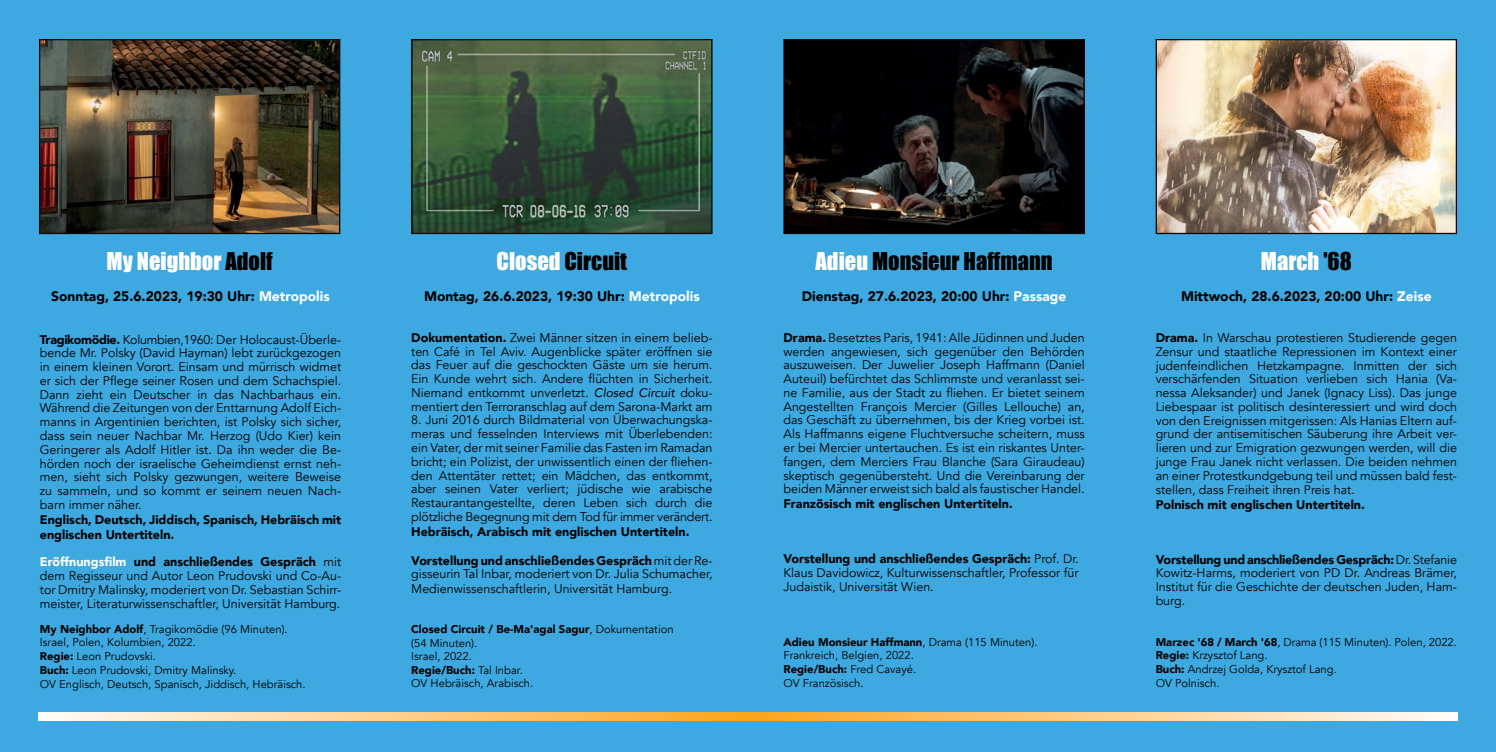
<style>
.page{position:relative;width:1496px;height:752px;background:#fff}
.page>*{position:absolute;margin:0;border:0;box-sizing:border-box;transform-origin:0 0}
.t1{font:22.5px "Impact";color:#000}
.t2{font:22.5px "Impact";color:#fff}
.t3{font:900 13.75px "Avenir";color:#000}
.t4{font:12.5px/13.8px "Avenir";color:#000;text-align:justify}
.t5{font:900 12.5px/15px "Avenir";color:#000}
.t6{font:11.25px/13.8px "Avenir";color:#000}
.s1{color:#000}
.s2{color:#fff}
.s3{font-weight:900}
.s4{font-weight:900;color:#fff}
.s5{font-style:italic}
</style>
<div class="page">
<div style="left:0;top:0;width:376px;height:751px;background:#3ea9e0"></div>
<div style="left:376px;top:0;width:372px;height:751px;background:#3ea9e0"></div>
<div style="left:748px;top:0;width:372px;height:751px;background:#3ea9e0"></div>
<div style="left:1120px;top:0;width:375px;height:751px;background:#3ea9e0"></div>
<img style="left:41px;top:41px;width:297px;height:191px">
<div style="left:39px;top:39px;width:301px;height:195px;border:1px solid #000"></div>
<img style="left:413px;top:41px;width:297px;height:191px">
<div style="left:411px;top:39px;width:301px;height:195px;border:1px solid #000"></div>
<img style="left:785px;top:41px;width:297px;height:191px">
<div style="left:783px;top:39px;width:301px;height:195px;border:1px solid #000"></div>
<img style="left:1157px;top:41px;width:297px;height:191px">
<div style="left:1155px;top:39px;width:301px;height:195px;border:1px solid #000"></div>
<svg style="left:748px;top:712px;width:708px;height:7px"></svg>
<svg style="left:39px;top:712px;width:709px;height:7px"></svg>
<h1 class="t2" style="left:107px;top:243px;width:167px">My Neighbor <span class="s1">Adolf</span></h1>
<h1 class="t1" style="left:496px;top:243px;width:132px"><span class="s2">Closed</span> Circuit</h1>
<h1 class="t1" style="left:815px;top:243px;width:238px"><span class="s2">Adieu</span> Monsieur Haffmann</h1>
<h1 class="t2" style="left:1260px;top:243px;width:92px">March <span class="s1">'68</span></h1>
<p class="t3" style="left:51px;top:284px;width:280px">Sonntag, 25.6.2023, 19:30 Uhr: <span class="s2">Metropolis</span></p>
<p class="t4" style="left:40px;top:332px;width:303px"><span class="s3">Tragikomödie.</span> Kolumbien,1960: Der Holocaust-Überle&shy;bende Mr. Polsky (David Hayman) lebt zurückgezogen in einem kleinen Vorort. Einsam und mürrisch widmet er sich der Pflege seiner Rosen und dem Schachspiel.<br>Dann zieht ein Deutscher in das Nachbarhaus ein.<br>Während die Zeitungen von der Enttarnung Adolf Eich&shy;manns in Argentinien berichten, ist Polsky sich sicher, dass sein neuer Nachbar Mr. Herzog (Udo Kier) kein Geringerer als Adolf Hitler ist. Da ihn weder die Be&shy;hörden noch der israelische Geheimdienst ernst neh&shy;men, sieht sich Polsky gezwungen, weitere Beweise zu sammeln, und so kommt er seinem neuen Nach&shy;barn immer näher.</p>
<p class="t5" style="left:40px;top:511px;width:303px">Englisch, Deutsch, Jiddisch, Spanisch, Hebräisch mit englischen Untertiteln.</p>
<p class="t4" style="left:40px;top:555px;width:303px"><span class="s4">Eröffnungsfilm</span> <span class="s3">und anschließendes Gespräch</span> mit dem Regisseur und Autor Leon Prudovski und Co-Au&shy;tor Dmitry Malinsky, moderiert von Dr. Sebastian Schirr&shy;meister, Literaturwissenschaftler, Universität Hamburg.</p>
<p class="t6" style="left:40px;top:621px;width:267px"><span class="s3">My Neighbor Adolf</span>, Tragikomödie (96 Minuten).<br>Israel, Polen, Kolumbien, 2022.<br><span class="s3">Regie:</span> Leon Prudovski.<br><span class="s3">Buch:</span> Leon Prudovski, Dmitry Malinsky.<br>OV Englisch, Deutsch, Spanisch, Jiddisch, Hebräisch.</p>
<p class="t3" style="left:424px;top:284px;width:277px">Montag, 26.6.2023, 19:30 Uhr: <span class="s2">Metropolis</span></p>
<p class="t4" style="left:411px;top:331px;width:303px"><span class="s3">Dokumentation.</span> Zwei Männer sitzen in einem belieb&shy;ten Café in Tel Aviv. Augenblicke später eröffnen sie das Feuer auf die geschockten Gäste um sie herum.<br>Ein Kunde wehrt sich. Andere flüchten in Sicherheit.<br>Niemand entkommt unverletzt. <span class="s5">Closed Circuit</span> doku&shy;mentiert den Terroranschlag auf dem Sarona-Markt am</p>
<p class="t4" style="left:411px;top:413px;width:303px">8. Juni 2016 durch Bildmaterial von Überwachungska&shy;meras und fesselnden Interviews mit Überlebenden: ein Vater, der mit seiner Familie das Fasten im Ramadan bricht; ein Polizist, der unwissentlich einen der fliehen&shy;den Attentäter rettet; ein Mädchen, das entkommt, aber seinen Vater verliert; jüdische wie arabische Restaurantangestellte, deren Leben sich durch die plötzliche Begegnung mit dem Tod für immer verändert.</p>
<p class="t5" style="left:411px;top:523px;width:280px">Hebräisch, Arabisch mit englischen Untertiteln.</p>
<p class="t4" style="left:411px;top:553px;width:303px"><span class="s3">Vorstellung und anschließendes Gespräch</span> mit der Re&shy;gisseurin Tal Inbar, moderiert von Dr. Julia Schumacher,</p>
<p class="t4" style="left:411px;top:582px;width:262px">Medienwissenschaftlerin, Universität Hamburg.</p>
<p class="t6" style="left:411px;top:622px;width:264px"><span class="s3">Closed Circuit / Be-Ma'agal Sagur</span>, Dokumentation (54 Minuten).<br>Israel, 2022.<br><span class="s3">Regie/Buch:</span> Tal Inbar.<br>OV Hebräisch, Arabisch.</p>
<p class="t3" style="left:801px;top:284px;width:266px">Dienstag, 27.6.2023, 20:00 Uhr: <span class="s2">Passage</span></p>
<p class="t4" style="left:783px;top:331px;width:303px"><span class="s3">Drama.</span> Besetztes Paris, 1941: Alle Jüdinnen und Juden werden angewiesen, sich gegenüber den Behörden auszuweisen. Der Juwelier Joseph Haffmann (Daniel Auteuil) befürchtet das Schlimmste und veranlasst sei&shy;ne Familie, aus der Stadt zu fliehen. Er bietet seinem Angestellten François Mercier (Gilles Lellouche) an, das Geschäft zu übernehmen, bis der Krieg vorbei ist.<br>Als Haffmanns eigene Fluchtversuche scheitern, muss er bei Mercier untertauchen. Es ist ein riskantes Unter&shy;fangen, dem Merciers Frau Blanche (Sara Giraudeau) skeptisch gegenübersteht. Und die Vereinbarung der beiden Männer erweist sich bald als faustischer Handel.</p>
<p class="t5" style="left:783px;top:496px;width:231px">Französisch mit englischen Untertiteln.</p>
<p class="t3" style="left:1181px;top:284px;width:252px">Mittwoch, 28.6.2023, 20:00 Uhr: <span class="s2">Zeise</span></p>
<p class="t4" style="left:1155px;top:331px;width:303px"><span class="s3">Drama.</span> In Warschau protestieren Studierende gegen Zensur und staatliche Repressionen im Kontext einer judenfeindlichen Hetzkampagne. Inmitten der sich verschärfenden Situation verlieben sich Hania (Va&shy;nessa Aleksander) und Janek (Ignacy Liss). Das junge Liebespaar ist politisch desinteressiert und wird doch von den Ereignissen mitgerissen: Als Hanias Eltern auf&shy;grund der antisemitischen Säuberung ihre Arbeit ver&shy;lieren und zur Emigration gezwungen werden, will die junge Frau Janek nicht verlassen. Die beiden nehmen an einer Protestkundgebung teil und müssen bald fest&shy;stellen, dass Freiheit ihren Preis hat.</p>
<p class="t5" style="left:1155px;top:496px;width:211px">Polnisch mit englischen Untertiteln.</p>
<p class="t4" style="left:783px;top:552px;width:297px"><span class="s3">Vorstellung und anschließendes Gespräch:</span> Prof. Dr.<br>Klaus Davidowicz, Kulturwissenschaftler, Professor für Judaistik, Universität Wien.</p>
<p class="t4" style="left:1155px;top:552px;width:303px"><span class="s3">Vorstellung und anschließendes Gespräch:</span> Dr. Stefanie Kowitz-Harms, moderiert von PD Dr. Andreas Brämer, Institut für die Geschichte der deutschen Juden, Ham&shy;burg.</p>
<p class="t6" style="left:1155px;top:634px;width:303px"><span class="s3">Marzec '68 / March '68</span>, Drama (115 Minuten). Polen, 2022.<br><span class="s3">Regie:</span> Krzysztof Lang.<br><span class="s3">Buch:</span> Andrzej Golda, Krysztof Lang.<br>OV Polnisch.</p>
<p class="t6" style="left:783px;top:634px;width:255px"><span class="s3">Adieu Monsieur Haffmann</span>, Drama (115 Minuten).<br>Frankreich, Belgien, 2022.<br><span class="s3">Regie/Buch:</span> Fred Cavayé.<br>OV Französisch.</p>
</div>
